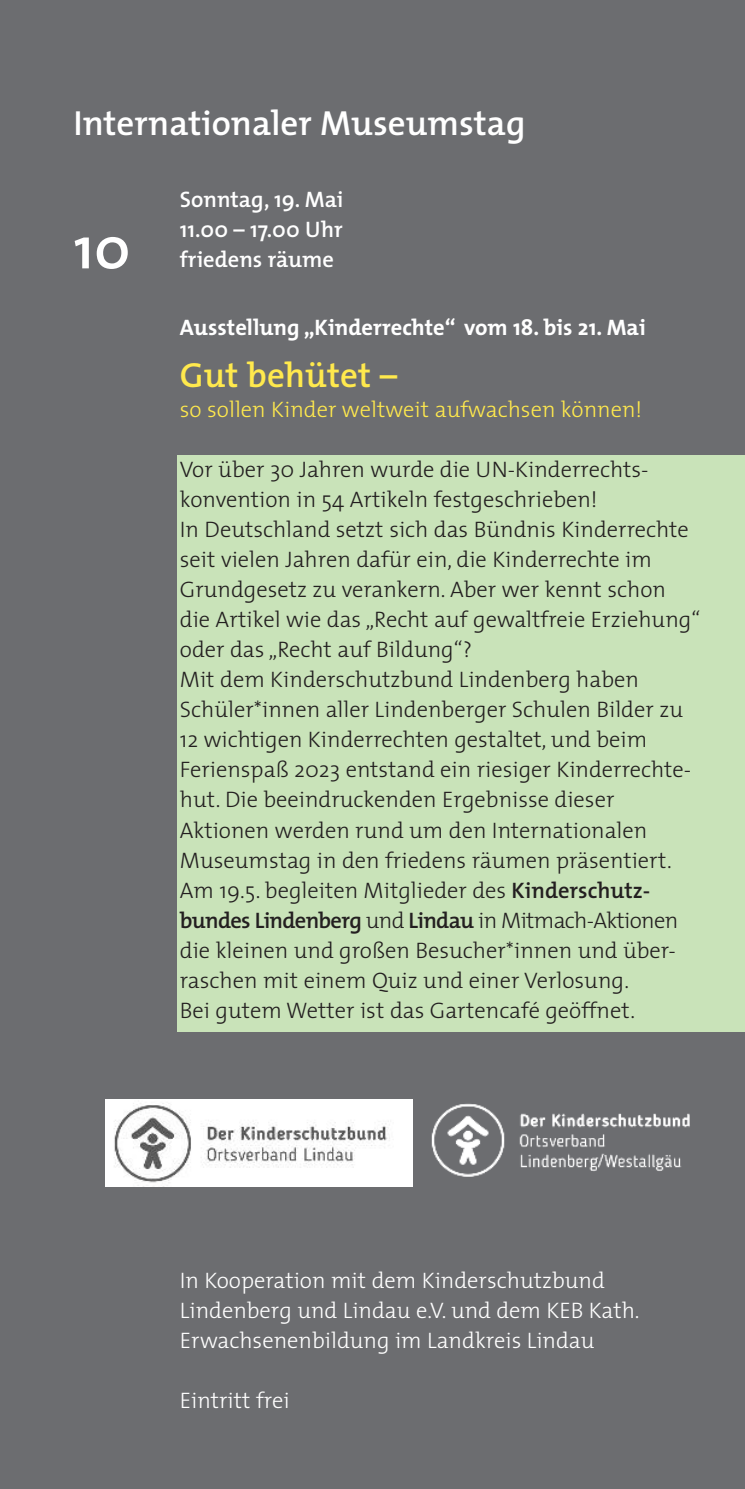
<style>
.page{position:relative;width:745px;height:1489px;background:#fff}
.page>*{position:absolute;margin:0;border:0;box-sizing:border-box;transform-origin:0 0}
.t1{font:600 60px "The Mix";color:#fff}
.t2{font:600 35px "The Mix";color:#fff}
.t3{font:600 35px "The Mix";color:#ffe94d}
.t4{font:300 22.5px/30px "The Mix";color:#231f20}
.t5{font:300 22.5px/30px "The Mix";color:#fff}
.t6{font:600 22.5px/30px "The Mix";color:#fff;text-align:justify}
.t7{font:700 22.5px "The Mix";color:#fff}
.t8{font:300 22.5px "The Mix";color:#ffe94d}
.s1{font-weight:600}
</style>
<div class="page">
<div style="left:0;top:0;width:744px;height:1488px;background:#6c6d70"></div>
<div style="left:177px;top:455px;width:567px;height:576px;background:#c9e3b9"></div>
<img style="left:105px;top:1099px;width:301px;height:87px">
<img style="left:431px;top:1103px;width:259px;height:74px">
<h2 class="t2" style="left:73px;top:111px;width:453px">Internationaler Museumstag</h2>
<h1 class="t1" style="left:73px;top:228px;width:59px">10</h1>
<p class="t6" style="left:180px;top:187px;width:165px">Sonntag, 19. Mai 11.00 – 17.00 Uhr friedens räume</p>
<p class="t7" style="left:180px;top:319px;width:467px">Ausstellung „Kinderrechte“ vom 18. bis 21. Mai</p>
<h2 class="t3" style="left:180px;top:363px;width:219px">Gut behütet –</h2>
<p class="t8" style="left:180px;top:402px;width:463px">so sollen Kinder weltweit aufwachsen können!</p>
<p class="t4" style="left:180px;top:457px;width:521px">Vor über 30 Jahren wurde die UN-Kinderrechts&shy;konvention in 54 Artikeln festgeschrieben!<br>In Deutschland setzt sich das Bündnis Kinderrechte seit vielen Jahren dafür ein, die Kinderrechte im Grundgesetz zu verankern. Aber wer kennt schon die Artikel wie das „Recht auf gewaltfreie Erziehung“ oder das „Recht auf Bildung“?<br>Mit dem Kinderschutzbund Lindenberg haben Schüler*innen aller Lindenberger Schulen Bilder zu 12 wichtigen Kinderrechten gestaltet, und beim Ferienspaß 2023 entstand ein riesiger Kinderrechte&shy;hut. Die beeindruckenden Ergebnisse dieser Aktionen werden rund um den Internationalen Museumstag in den friedens räumen präsentiert.<br>Am 19.5. begleiten Mitglieder des <span class="s1">Kinderschutz&shy;bundes Lindenberg</span> und <span class="s1">Lindau</span> in Mitmach-Aktionen die kleinen und großen Besucher*innen und über&shy;raschen mit einem Quiz und einer Verlosung.<br>Bei gutem Wetter ist das Gartencafé geöffnet.</p>
<p class="t5" style="left:180px;top:1267px;width:461px">In Kooperation mit dem Kinderschutzbund<br>Lindenberg und Lindau e.V. und dem KEB Kath.<br>Erwachsenenbildung im Landkreis Lindau</p>
<p class="t5" style="left:180px;top:1387px;width:111px">Eintritt frei</p>
</div>
